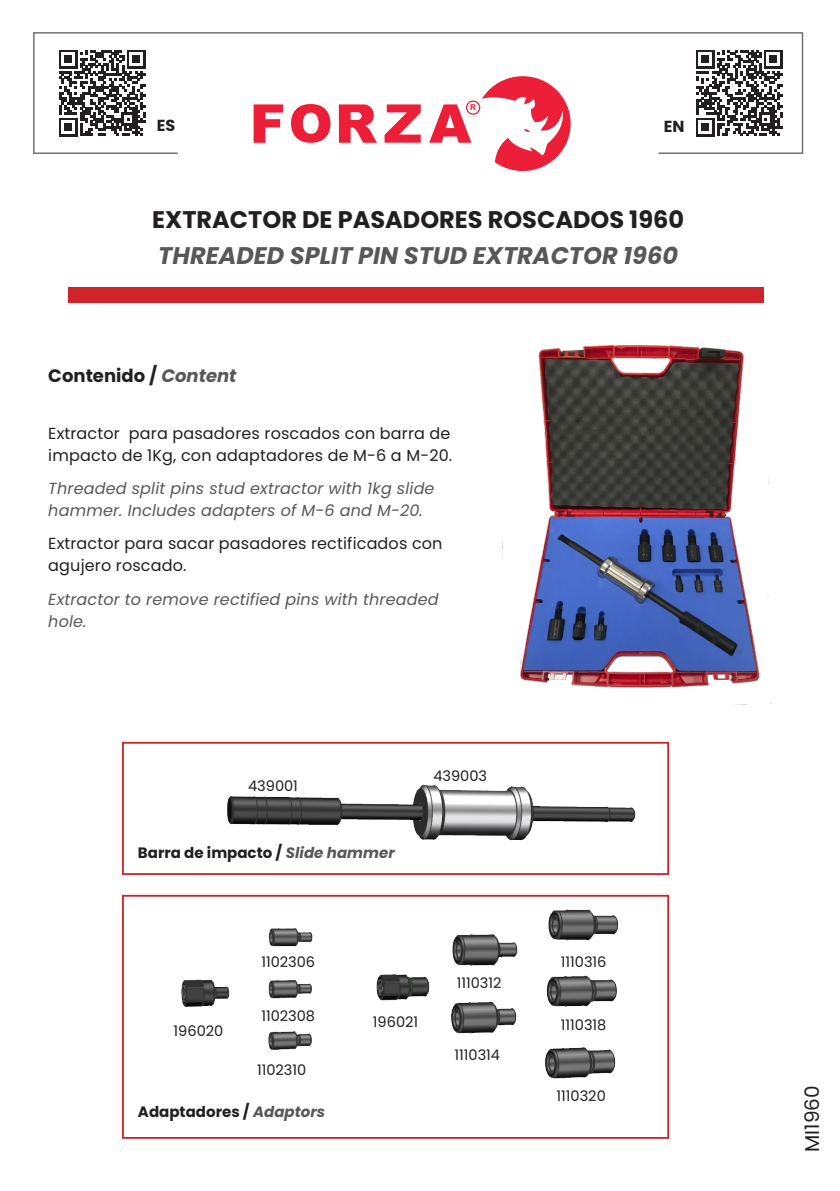
<style>
.page{position:relative;width:840px;height:1191px;background:#fff}
.page>*{position:absolute;margin:0;border:0;box-sizing:border-box;transform-origin:0 0}
.t1{font:italic 700 24px "Poppins";color:#57585a}
.t2{font:700 24px "Poppins";color:#231f20}
.t3{font:20px "Poppins";color:#231f20}
.t4{font:700 18px "Poppins";color:#231f20}
.t5{font:16px/22px "Poppins";letter-spacing:.01em;color:#231f20}
.t6{font:italic 16px/22px "Poppins";letter-spacing:.01em;color:#57585a}
.t7{font:700 16px "Poppins";color:#231f20}
.t8{font:700 15px "Poppins";color:#231f20}
.t9{font:14.6px "Poppins";color:#231f20}
.t10{font:700 8px "Arial";color:#ed1e37}
.s1{font-style:italic;color:#57585a}
</style>
<div class="page">
<div style="left:122px;top:895px;width:546px;height:243px;border:2px solid #d1232a"></div>
<div style="left:33px;top:32px;width:769px;height:123px;border:1px solid #6c6d70"></div>
<div style="left:68px;top:287px;width:695px;height:16px;background:#d1232a"></div>
<hr style="left:33px;top:152px;width:145px;height:2px;background:#6c6d70">
<hr style="left:658px;top:152px;width:144px;height:2px;background:#6c6d70">
<svg style="left:481px;top:76px;width:89px;height:95px"></svg>
<svg style="left:253px;top:104px;width:30px;height:39px"></svg>
<svg style="left:291px;top:104px;width:40px;height:39px"></svg>
<svg style="left:338px;top:104px;width:39px;height:39px"></svg>
<svg style="left:384px;top:104px;width:36px;height:39px"></svg>
<svg style="left:429px;top:104px;width:42px;height:39px"></svg>
<div style="left:465px;top:100px;width:15px;height:15px;border:1px solid #ed1e37;border-radius:50%"></div>
<img style="left:181px;top:909px;width:438px;height:170px">
<img style="left:227px;top:784px;width:409px;height:57px">
<img style="left:502px;top:345px;width:270px;height:359px">
<svg style="left:59px;top:50px;width:86px;height:86px"></svg>
<svg style="left:696px;top:50px;width:86px;height:86px"></svg>
<div style="left:122px;top:742px;width:546px;height:133px;border:2px solid #d1232a"></div>
<p class="t10" style="left:470px;top:102px;width:7px">R</p>
<p class="t7" style="left:157px;top:116px;width:20px">ES</p>
<p class="t7" style="left:663px;top:117px;width:22px">EN</p>
<p class="t2" style="left:152px;top:206px;width:533px">EXTRACTOR DE PASADORES ROSCADOS 1960</p>
<p class="t1" style="left:158px;top:242px;width:521px">THREADED SPLIT PIN STUD EXTRACTOR 1960</p>
<p class="t4" style="left:48px;top:366px;width:190px">Contenido / <span class="s1">Content</span></p>
<p class="t5" style="left:48px;top:422px;width:405px">Extractor para pasadores roscados con barra de impacto de 1Kg, con adaptadores de M-6 a M-20.</p>
<p class="t6" style="left:48px;top:477px;width:387px">Threaded split pins stud extractor with 1kg slide hammer. Includes adapters of M-6 and M-20.</p>
<p class="t5" style="left:48px;top:533px;width:395px">Extractor para sacar pasadores rectificados con agujero roscado.</p>
<p class="t6" style="left:48px;top:588px;width:392px">Extractor to remove rectified pins with threaded hole.</p>
<p class="t9" style="left:248px;top:777px;width:51px">439001</p>
<p class="t8" style="left:138px;top:844px;width:258px">Barra de impacto / <span class="s1">Slide hammer</span></p>
<p class="t9" style="left:433px;top:767px;width:55px">439003</p>
<p class="t9" style="left:261px;top:953px;width:55px">1102306</p>
<p class="t9" style="left:173px;top:1022px;width:51px">196020</p>
<p class="t9" style="left:261px;top:1007px;width:55px">1102308</p>
<p class="t9" style="left:257px;top:1061px;width:51px">1102310</p>
<p class="t8" style="left:138px;top:1103px;width:189px">Adaptadores / <span class="s1">Adaptors</span></p>
<p class="t9" style="left:373px;top:1013px;width:47px">196021</p>
<p class="t9" style="left:456px;top:974px;width:46px">1110312</p>
<p class="t9" style="left:454px;top:1046px;width:47px">1110314</p>
<p class="t9" style="left:560px;top:953px;width:47px">1110316</p>
<p class="t9" style="left:560px;top:1016px;width:47px">1110318</p>
<p class="t9" style="left:556px;top:1087px;width:51px">1110320</p>
<p class="t3" style="left:800px;top:1151px;width:68px;rotate:-90deg">MI1960</p>
</div>
